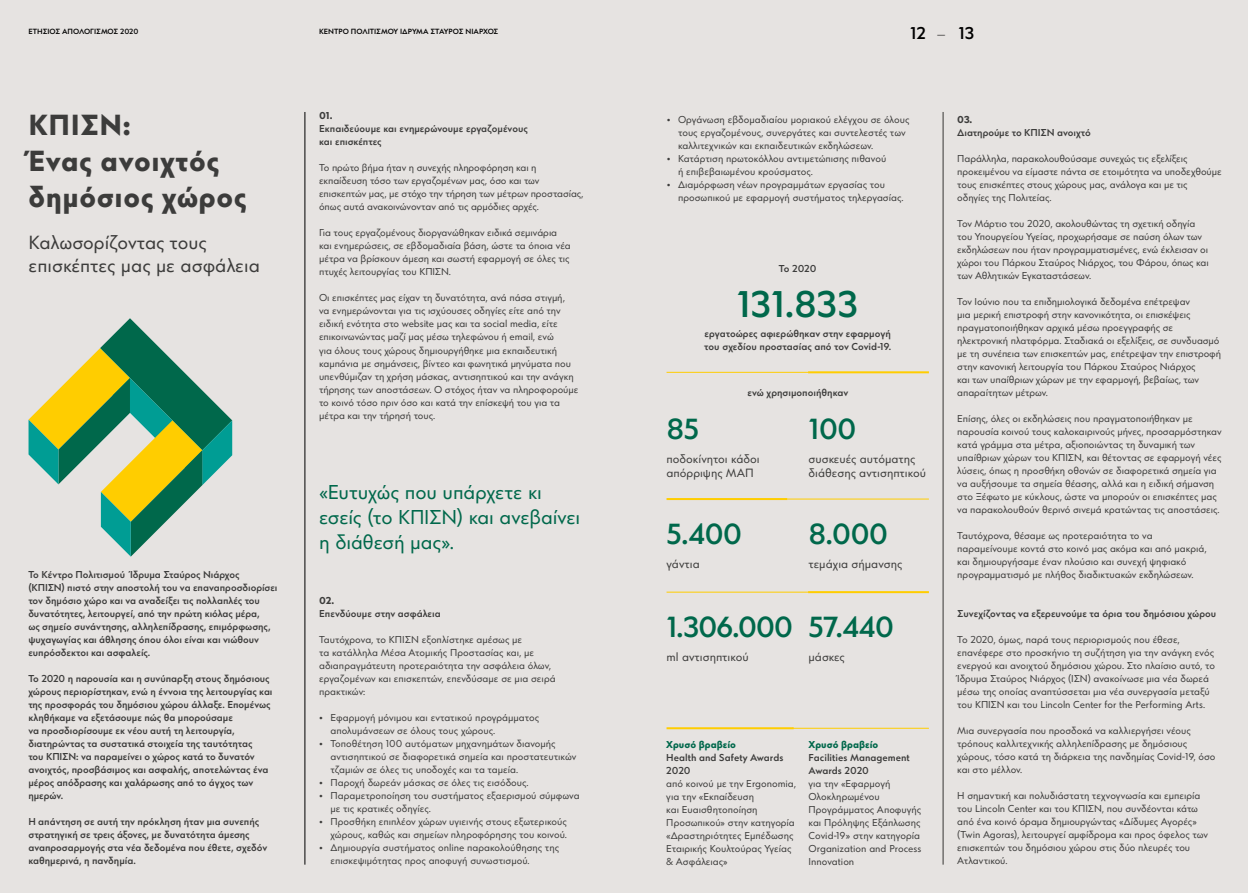
<style>
.page{position:relative;width:1248px;height:893px;background:#fff}
.page>*{position:absolute;margin:0;border:0;box-sizing:border-box;transform-origin:0 0}
.t1{font:500 37px "SNFCC Panoptik";letter-spacing:-.015em;color:#00684b}
.t2{font:700 29px/36px "SNFCC Panoptik";letter-spacing:.02em;color:#3c3c3b}
.t3{font:500 29px "SNFCC Panoptik";letter-spacing:-.035em;color:#00684b}
.t4{font:20px/25px "SNFCC Panoptik";letter-spacing:-.005em;color:#00684b}
.t5{font:19px/22.8px "SNFCC Panoptik";color:#3c3c3b}
.t6{font:500 17px "SNFCC Panoptik";color:#000}
.t7{font:11.9px/14.5px "SNFCC Panoptik";color:#3c3c3b}
.t8{font:10px/13px "SNFCC Panoptik";letter-spacing:-.005em;color:#3c3c3b}
.t9{font:500 10px/13px "SNFCC Panoptik";letter-spacing:-.005em;color:#3c3c3b}
.t10{font:700 10px "SNFCC Panoptik";color:#00684b}
.t11{font:700 10px "SNFCC Panoptik";color:#3c3c3b}
.t12{font:500 7.5px "SNFCC Panoptik";color:#000}
.s1{font-weight:300;font-size:13px}
</style>
<div class="page">
<div style="left:0;top:0;width:1247px;height:893px;background:#e6e3e1"></div>
<hr style="left:666px;top:727px;width:127px;height:2px;background:#ffcd00">
<hr style="left:792px;top:728px;width:136px;height:1px;background:#ffcd00">
<hr style="left:808px;top:371px;width:120px;height:2px;background:#ffcd00">
<hr style="left:666px;top:372px;width:142px;height:1px;background:#ffcd00">
<hr style="left:666px;top:498px;width:121px;height:2px;background:#ffcd00">
<hr style="left:787px;top:499px;width:141px;height:1px;background:#ffcd00">
<hr style="left:808px;top:591px;width:120px;height:2px;background:#ffcd00">
<hr style="left:666px;top:592px;width:142px;height:1px;background:#ffcd00">
<svg style="left:29px;top:318px;width:203px;height:239px"></svg>
<p class="t12" style="left:28px;top:27px;width:112px">ΕΤΗΣΙΟΣ ΑΠΟΛΟΓΙΣΜΟΣ 2020</p>
<p class="t12" style="left:319px;top:27px;width:181px">ΚΕΝΤΡΟ ΠΟΛΙΤΙΣΜΟΥ ΙΔΡΥΜΑ ΣΤΑΥΡΟΣ ΝΙΑΡΧΟΣ</p>
<h3 class="t6" style="left:910px;top:22px;width:66px">12 <span class="s1">—</span> 13</h3>
<p class="t11" style="left:319px;top:110px;width:15px">01.</p>
<p class="t9" style="left:319px;top:123px;width:210px">Εκπαιδεύουμε και ενημερώνουμε εργαζομένους και επισκέπτες</p>
<p class="t8" style="left:319px;top:162px;width:266px">Το πρώτο βήμα ήταν η συνεχής πληροφόρηση και η εκπαίδευση τόσο των εργαζομένων μας, όσο και των επισκεπτών μας, με στόχο την τήρηση των μέτρων προστασίας, όπως αυτά ανακοινώνονταν από τις αρμόδιες αρχές.</p>
<p class="t8" style="left:319px;top:227px;width:253px">Για τους εργαζομένους διοργανώθηκαν ειδικά σεμινάρια και ενημερώσεις, σε εβδομαδιαία βάση, ώστε τα όποια νέα μέτρα να βρίσκουν άμεση και σωστή εφαρμογή σε όλες τις πτυχές λειτουργίας του ΚΠΙΣΝ.</p>
<p class="t8" style="left:319px;top:292px;width:261px">Οι επισκέπτες μας είχαν τη δυνατότητα, ανά πάσα στιγμή,<br>να ενημερώνονται για τις ισχύουσες οδηγίες είτε από την ειδική ενότητα στο website μας και τα social media, είτε επικοινωνώντας μαζί μας μέσω τηλεφώνου ή email, ενώ<br>για όλους τους χώρους δημιουργήθηκε μια εκπαιδευτική καμπάνια με σημάνσεις, βίντεο και φωνητικά μηνύματα που υπενθύμιζαν τη χρήση μάσκας, αντισηπτικού και την ανάγκη τήρησης των αποστάσεων. Ο στόχος ήταν να πληροφορούμε το κοινό τόσο πριν όσο και κατά την επίσκεψή του για τα μέτρα και την τήρησή τους.</p>
<h2 class="t2" style="left:29px;top:108px;width:219px">ΚΠΙΣΝ:<br>Ένας ανοιχτός δημόσιος χώρος</h2>
<p class="t11" style="left:957px;top:113px;width:17px">03.</p>
<p class="t8" style="left:678px;top:113px;width:233px;text-indent:-11px">• Οργάνωση εβδομαδιαίου μοριακού ελέγχου σε όλους τους εργαζομένους, συνεργάτες και συντελεστές των καλλιτεχνικών και εκπαιδευτικών εκδηλώσεων.</p>
<p class="t8" style="left:678px;top:152px;width:210px;text-indent:-11px">• Κατάρτιση πρωτοκόλλου αντιμετώπισης πιθανού ή επιβεβαιωμένου κρούσματος.</p>
<p class="t8" style="left:678px;top:178px;width:227px;text-indent:-11px">• Διαμόρφωση νέων προγραμμάτων εργασίας του προσωπικού με εφαρμογή συστήματος τηλεργασίας.</p>
<p class="t9" style="left:957px;top:126px;width:135px">Διατηρούμε το ΚΠΙΣΝ ανοιχτό</p>
<p class="t8" style="left:957px;top:152px;width:266px">Παράλληλα, παρακολουθούσαμε συνεχώς τις εξελίξεις προκειμένου να είμαστε πάντα σε ετοιμότητα να υποδεχθούμε τους επισκέπτες στους χώρους μας, ανάλογα και με τις οδηγίες της Πολιτείας.</p>
<p class="t8" style="left:957px;top:217px;width:253px">Τον Μάρτιο του 2020, ακολουθώντας τη σχετική οδηγία του Υπουργείου Υγείας, προχωρήσαμε σε παύση όλων των εκδηλώσεων που ήταν προγραμματισμένες, ενώ έκλεισαν οι χώροι του Πάρκου Σταύρος Νιάρχος, του Φάρου, όπως και των Αθλητικών Εγκαταστάσεων.</p>
<p class="t8" style="left:957px;top:295px;width:265px">Τον Ιούνιο που τα επιδημιολογικά δεδομένα επέτρεψαν<br>μια μερική επιστροφή στην κανονικότητα, οι επισκέψεις πραγματοποιήθηκαν αρχικά μέσω προεγγραφής σε ηλεκτρονική πλατφόρμα. Σταδιακά οι εξελίξεις, σε συνδυασμό με τη συνέπεια των επισκεπτών μας, επέτρεψαν την επιστροφή στην κανονική λειτουργία του Πάρκου Σταύρος Νιάρχος<br>και των υπαίθριων χώρων με την εφαρμογή, βεβαίως, των απαραίτητων μέτρων.</p>
<p class="t8" style="left:957px;top:412px;width:266px">Επίσης, όλες οι εκδηλώσεις που πραγματοποιήθηκαν με παρουσία κοινού τους καλοκαιρινούς μήνες, προσαρμόστηκαν κατά γράμμα στα μέτρα, αξιοποιώντας τη δυναμική των υπαίθριων χώρων του ΚΠΙΣΝ, και θέτοντας σε εφαρμογή νέες λύσεις, όπως η προσθήκη οθονών σε διαφορετικά σημεία για να αυξήσουμε τα σημεία θέασης, αλλά και η ειδική σήμανση στο Ξέφωτο με κύκλους, ώστε να μπορούν οι επισκέπτες μας να παρακολουθούν θερινό σινεμά κρατώντας τις αποστάσεις.</p>
<p class="t8" style="left:957px;top:529px;width:251px">Ταυτόχρονα, θέσαμε ως προτεραιότητα το να παραμείνουμε κοντά στο κοινό μας ακόμα και από μακριά, και δημιουργήσαμε έναν πλούσιο και συνεχή ψηφιακό προγραμματισμό με πλήθος διαδικτυακών εκδηλώσεων.</p>
<p class="t9" style="left:957px;top:607px;width:260px">Συνεχίζοντας να εξερευνούμε τα όρια του δημόσιου χώρου</p>
<p class="t8" style="left:957px;top:633px;width:259px">Το 2020, όμως, παρά τους περιορισμούς που έθεσε, επανέφερε στο προσκήνιο τη συζήτηση για την ανάγκη ενός ενεργού και ανοιχτού δημόσιου χώρου. Στο πλαίσιο αυτό, το Ίδρυμα Σταύρος Νιάρχος (ΙΣΝ) ανακοίνωσε μια νέα δωρεά μέσω της οποίας αναπτύσσεται μια νέα συνεργασία μεταξύ του ΚΠΙΣΝ και του Lincoln Center for the Performing Arts.</p>
<p class="t8" style="left:957px;top:724px;width:260px">Μια συνεργασία που προσδοκά να καλλιεργήσει νέους τρόπους καλλιτεχνικής αλληλεπίδρασης με δημόσιους χώρους, τόσο κατά τη διάρκεια της πανδημίας Covid-19, όσο και στο μέλλον.</p>
<p class="t8" style="left:957px;top:789px;width:252px">Η σημαντική και πολυδιάστατη τεχνογνωσία και εμπειρία του Lincoln Center και του ΚΠΙΣΝ, που συνδέονται κάτω από ένα κοινό όραμα δημιουργώντας «Δίδυμες Αγορές» (Twin Agoras), λειτουργεί αμφίδρομα και προς όφελος των επισκεπτών του δημόσιου χώρου στις δύο πλευρές του Ατλαντικού.</p>
<h3 class="t5" style="left:29px;top:232px;width:233px">Καλωσορίζοντας τους επισκέπτες μας με ασφάλεια</h3>
<p class="t9" style="left:778px;top:262px;width:39px">Το 2020</p>
<h1 class="t1" style="left:736px;top:281px;width:123px">131.833</h1>
<p class="t9" style="left:704px;top:328px;width:188px">εργατοώρες αφιερώθηκαν στην εφαρμογή του σχεδίου προστασίας από τον Covid-19.</p>
<p class="t9" style="left:747px;top:387px;width:102px">ενώ χρησιμοποιήθηκαν</p>
<h2 class="t3" style="left:666px;top:411px;width:34px">85</h2>
<h2 class="t3" style="left:808px;top:411px;width:50px">100</h2>
<p class="t7" style="left:666px;top:451px;width:95px">ποδοκίνητοι κάδοι απόρριψης ΜΑΠ</p>
<p class="t7" style="left:808px;top:451px;width:119px">συσκευές αυτόματης διάθεσης αντισηπτικού</p>
<h3 class="t4" style="left:319px;top:480px;width:263px">«Ευτυχώς που υπάρχετε κι εσείς (το ΚΠΙΣΝ) και ανεβαίνει η διάθεσή μας».</h3>
<h2 class="t3" style="left:666px;top:516px;width:77px">5.400</h2>
<h2 class="t3" style="left:808px;top:516px;width:81px">8.000</h2>
<p class="t7" style="left:666px;top:557px;width:35px">γάντια</p>
<p class="t7" style="left:808px;top:557px;width:95px">τεμάχια σήμανσης</p>
<p class="t9" style="left:28px;top:568px;width:251px">Το Κέντρο Πολιτισμού Ίδρυμα Σταύρος Νιάρχος (ΚΠΙΣΝ) πιστό στην αποστολή του να επαναπροσδιορίσει τον δημόσιο χώρο και να αναδείξει τις πολλαπλές του δυνατότητες, λειτουργεί, από την πρώτη κιόλας μέρα,<br>ως σημείο συνάντησης, αλληλεπίδρασης, επιμόρφωσης, ψυχαγωγίας και άθλησης όπου όλοι είναι και νιώθουν ευπρόσδεκτοι και ασφαλείς.</p>
<p class="t9" style="left:28px;top:672px;width:246px">Το 2020 η παρουσία και η συνύπαρξη στους δημόσιους χώρους περιορίστηκαν, ενώ η έννοια της λειτουργίας και της προσφοράς του δημόσιου χώρου άλλαξε. Επομένως κληθήκαμε να εξετάσουμε πώς θα μπορούσαμε<br>να προσδιορίσουμε εκ νέου αυτή τη λειτουργία, διατηρώντας τα συστατικά στοιχεία της ταυτότητας<br>του ΚΠΙΣΝ: να παραμείνει ο χώρος κατά το δυνατόν ανοιχτός, προσβάσιμος και ασφαλής, αποτελώντας ένα μέρος απόδρασης και χαλάρωσης από το άγχος των ημερών.</p>
<p class="t9" style="left:28px;top:815px;width:240px">Η απάντηση σε αυτή την πρόκληση ήταν μια συνεπής στρατηγική σε τρεις άξονες, με δυνατότητα άμεσης αναπροσαρμογής στα νέα δεδομένα που έθετε, σχεδόν καθημερινά, η πανδημία.</p>
<p class="t11" style="left:319px;top:594px;width:16px">02.</p>
<p class="t9" style="left:319px;top:607px;width:123px">Επενδύουμε στην ασφάλεια</p>
<p class="t8" style="left:319px;top:633px;width:238px">Ταυτόχρονα, το ΚΠΙΣΝ εξοπλίστηκε αμέσως με<br>τα κατάλληλα Μέσα Ατομικής Προστασίας και, με αδιαπραγμάτευτη προτεραιότητα την ασφάλεια όλων, εργαζομένων και επισκεπτών, επενδύσαμε σε μια σειρά πρακτικών:</p>
<p class="t8" style="left:330px;top:711px;width:210px;text-indent:-11px">• Εφαρμογή μόνιμου και εντατικού προγράμματος απολυμάνσεων σε όλους τους χώρους.</p>
<p class="t8" style="left:330px;top:737px;width:247px;text-indent:-11px">• Τοποθέτηση 100 αυτόματων μηχανημάτων διανομής αντισηπτικού σε διαφορετικά σημεία και προστατευτικών τζαμιών σε όλες τις υποδοχές και τα ταμεία.</p>
<p class="t8" style="left:319px;top:776px;width:211px">• Παροχή δωρεάν μάσκας σε όλες τις εισόδους.</p>
<p class="t8" style="left:330px;top:789px;width:251px;text-indent:-11px">• Παραμετροποίηση του συστήματος εξαερισμού σύμφωνα με τις κρατικές οδηγίες.</p>
<p class="t8" style="left:319px;top:815px;width:249px;text-align:right">• Προσθήκη επιπλέον χώρων υγιεινής στους εξωτερικούς χώρους, καθώς και σημείων πληροφόρησης του κοινού.</p>
<p class="t8" style="left:330px;top:841px;width:230px;text-indent:-11px">• Δημιουργία συστήματος οnline παρακολούθησης της επισκεψιμότητας προς αποφυγή συνωστισμού.</p>
<h2 class="t3" style="left:666px;top:609px;width:128px">1.306.000</h2>
<h2 class="t3" style="left:808px;top:609px;width:87px">57.440</h2>
<p class="t7" style="left:666px;top:650px;width:84px">ml αντισηπτικού</p>
<p class="t7" style="left:808px;top:650px;width:38px">μάσκες</p>
<p class="t10" style="left:666px;top:738px;width:71px">Χρυσό βραβείο</p>
<p class="t9" style="left:666px;top:751px;width:119px">Health and Safety Awards<br>2020</p>
<p class="t8" style="left:666px;top:777px;width:131px">από κοινού με την Ergonomia, για την «Εκπαίδευση<br>και Ευαισθητοποίηση<br>Προσωπικού» στην κατηγορία «∆ραστηριότητες Εµπέδωσης<br>Εταιρικής Κουλτούρας Υγείας &amp; Ασφάλειας»</p>
<p class="t10" style="left:808px;top:738px;width:71px">Xρυσό βραβείο</p>
<p class="t9" style="left:808px;top:751px;width:103px">Facilities Management<br>Awards 2020</p>
<p class="t8" style="left:808px;top:777px;width:114px">για την «Εφαρμογή<br>Ολοκληρωμένου<br>Προγράμματος Αποφυγής και Πρόληψης Εξάπλωσης<br>Covid-19» στην κατηγορία<br>Organization and Process<br>Innovation</p>
</div>
